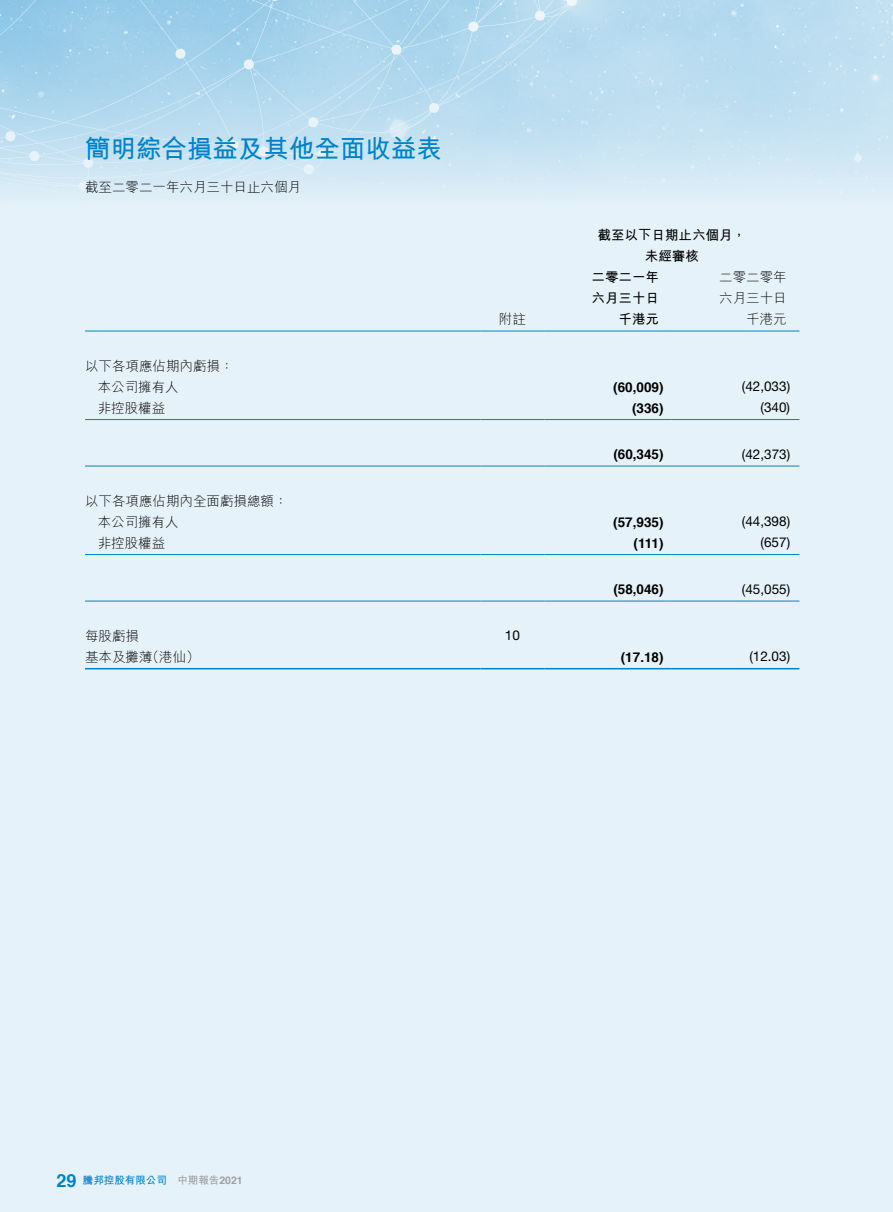
<style>
.page{position:relative;width:893px;height:1212px;background:#e6f2f9}
.page>*{position:absolute;margin:0;border:0;box-sizing:border-box;transform-origin:0 0}
.t1{font:700 25.5px "M Hei HK";color:#0082ca}
.t2{font:700 18px "Helvetica";color:#0082ca}
.t3{font:300 13.5px "M Hei HK";color:#000}
.t4{font:13.5px "Helvetica Neue LT Std";color:#000}
.t5{font:700 13.5px "Helvetica";color:#000}
.t6{font:700 13.5px/21px "M Hei HK";color:#000;text-align:center}
.t7{font:700 10.5px "M Hei HK";color:#9fa0a0}
.t8{font:700 10.5px "M Hei HK";color:#0082ca}
.s1{font-family:"Helvetica"}
</style>
<div class="page">
<img style="left:733px;top:0;width:160px;height:190px">
<svg style="left:0;top:0;width:733px;height:193px"></svg>
<hr style="left:85px;top:331px;width:395px;height:1px;background:#0082ca">
<hr style="left:480px;top:331px;width:64px;height:1px;background:#0082ca">
<hr style="left:544px;top:331px;width:128px;height:1px;background:#0082ca">
<hr style="left:672px;top:331px;width:127px;height:1px;background:#0082ca">
<hr style="left:85px;top:419px;width:395px;height:1px;background:#0082ca">
<hr style="left:480px;top:419px;width:64px;height:1px;background:#0082ca">
<hr style="left:544px;top:419px;width:128px;height:1px;background:#0082ca">
<hr style="left:672px;top:419px;width:127px;height:1px;background:#0082ca">
<hr style="left:85px;top:466px;width:395px;height:1px;background:#0082ca">
<hr style="left:480px;top:466px;width:64px;height:1px;background:#0082ca">
<hr style="left:544px;top:466px;width:128px;height:1px;background:#0082ca">
<hr style="left:672px;top:466px;width:127px;height:1px;background:#0082ca">
<hr style="left:85px;top:554px;width:395px;height:1px;background:#0082ca">
<hr style="left:480px;top:554px;width:64px;height:1px;background:#0082ca">
<hr style="left:544px;top:554px;width:128px;height:1px;background:#0082ca">
<hr style="left:672px;top:554px;width:127px;height:1px;background:#0082ca">
<hr style="left:85px;top:601px;width:395px;height:1px;background:#0082ca">
<hr style="left:480px;top:601px;width:64px;height:1px;background:#0082ca">
<hr style="left:544px;top:601px;width:128px;height:1px;background:#0082ca">
<hr style="left:672px;top:601px;width:127px;height:1px;background:#0082ca">
<hr style="left:85px;top:668px;width:395px;height:1px;background:#0082ca">
<hr style="left:480px;top:668px;width:64px;height:1px;background:#0082ca">
<hr style="left:544px;top:668px;width:128px;height:1px;background:#0082ca">
<hr style="left:672px;top:668px;width:127px;height:1px;background:#0082ca">
<h1 class="t1" style="left:85px;top:130px;width:358px">簡明綜合損益及其他全面收益表</h1>
<p class="t3" style="left:85px;top:177px;width:217px">截至二零二一年六月三十日止六個月</p>
<p class="t6" style="left:598px;top:224px;width:150px">截至以下日期止六個月，未經審核</p>
<p class="t3" style="left:719px;top:268px;width:69px">二零二零年</p>
<p class="t6" style="left:592px;top:266px;width:69px">二零二一年</p>
<p class="t6" style="left:592px;top:287px;width:69px">六月三十日</p>
<p class="t3" style="left:719px;top:289px;width:69px">六月三十日</p>
<p class="t3" style="left:499px;top:310px;width:28px">附註</p>
<p class="t6" style="left:619px;top:308px;width:42px">千港元</p>
<p class="t3" style="left:746px;top:310px;width:42px">千港元</p>
<p class="t3" style="left:85px;top:356px;width:150px">以下各項應佔期內虧損：</p>
<p class="t3" style="left:98px;top:377px;width:82px">本公司擁有人</p>
<p class="t5" style="left:613px;top:376px;width:52px">)60,009(</p>
<p class="t4" style="left:742px;top:378px;width:50px">)42,033(</p>
<p class="t3" style="left:98px;top:398px;width:69px">非控股權益</p>
<p class="t5" style="left:632px;top:397px;width:33px">)336(</p>
<p class="t4" style="left:761px;top:399px;width:31px">)340(</p>
<p class="t5" style="left:613px;top:443px;width:52px">)60,345(</p>
<p class="t4" style="left:742px;top:446px;width:50px">)42,373(</p>
<p class="t3" style="left:85px;top:491px;width:204px">以下各項應佔期內全面虧損總額：</p>
<p class="t3" style="left:98px;top:512px;width:82px">本公司擁有人</p>
<p class="t5" style="left:613px;top:511px;width:52px">)57,935(</p>
<p class="t4" style="left:742px;top:513px;width:50px">)44,398(</p>
<p class="t3" style="left:98px;top:533px;width:69px">非控股權益</p>
<p class="t5" style="left:633px;top:532px;width:32px">)111(</p>
<p class="t4" style="left:761px;top:534px;width:31px">)657(</p>
<p class="t5" style="left:613px;top:578px;width:52px">)58,046(</p>
<p class="t4" style="left:742px;top:581px;width:50px">)45,055(</p>
<p class="t3" style="left:85px;top:626px;width:55px">每股虧損</p>
<p class="t4" style="left:505px;top:627px;width:17px">10</p>
<p class="t3" style="left:146px;top:647px;width:55px">（港仙(</p>
<p class="t3" style="left:85px;top:647px;width:69px">基本及攤薄</p>
<p class="t5" style="left:621px;top:646px;width:44px">)17.18(</p>
<p class="t4" style="left:749px;top:648px;width:42px">)12.03(</p>
<h2 class="t2" style="left:57px;top:1166px;width:22px">29</h2>
<p class="t8" style="left:83px;top:1172px;width:86px">騰邦控股有限公司</p>
<p class="t7" style="left:177px;top:1172px;width:67px">中期報告<span class="s1">2021</span></p>
</div>
